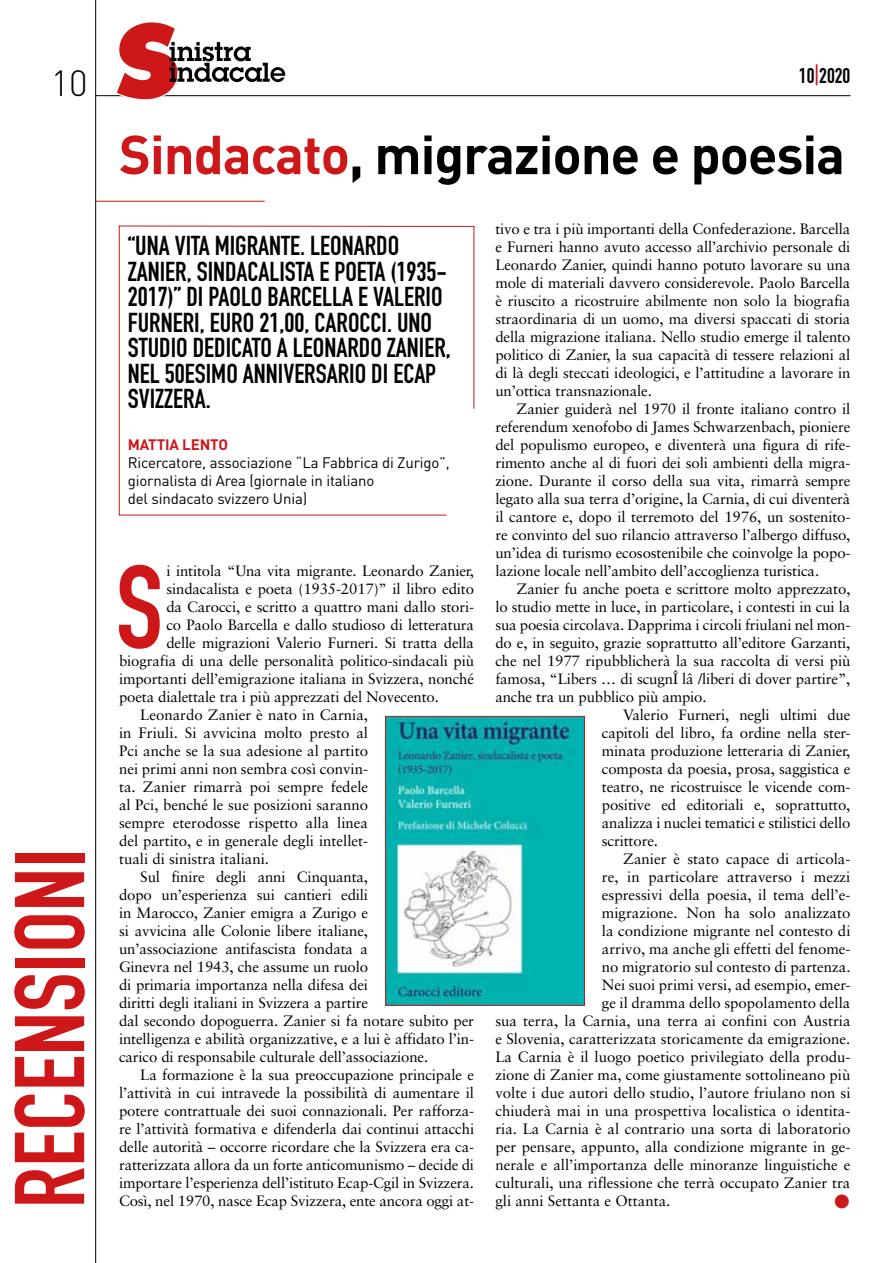
<style>
.page{position:relative;width:893px;height:1263px;background:#fff}
.page>*{position:absolute;margin:0;border:0;box-sizing:border-box;transform-origin:0 0}
.t1{font:116.1px "DIN Engschrift Std";color:#cd1719}
.t2{font:97.35px "DIN Engschrift Std";color:#cd1719}
.t3{font:700 54px "DIN";letter-spacing:-.02em;color:#000}
.t4{font:300 36px "DIN";color:#000}
.t5{font:27px/25.5px "DIN Engschrift Std";color:#000}
.t6{font:21px "DIN Engschrift Std";color:#000}
.t7{font:15px/18px "Sabon";letter-spacing:-.01em;color:#000;text-align:justify}
.t8{font:15px/18px "DIN";letter-spacing:-.01em;color:#000}
.t9{font:700 15px "DIN";letter-spacing:-.01em;color:#cd1719}
.t10{font:15px "Zapf Dingbats IT Cby BT";color:#cd1719}
.s1{color:#cd1719}
</style>
<div class="page">
<hr style="left:95px;top:95px;width:755px;height:1px;background:#000">
<svg style="left:115px;top:22px;width:170px;height:78px"></svg>
<hr style="left:95px;top:0;width:1px;height:1263px;background:#000">
<hr style="left:95px;top:201px;width:170px;height:1px;background:#cd1719">
<svg style="left:119px;top:225px;width:356px;height:291px"></svg>
<img style="left:387px;top:718px;width:196px;height:286px">
<div style="left:385px;top:716px;width:200px;height:290px;border:1px solid #cd1719"></div>
<h3 class="t4" style="left:51px;top:61px;width:39px">10</h3>
<h2 class="t2" style="left:-7px;top:1208px;width:362px;rotate:-90deg">RECENSIONI</h2>
<h3 class="t6" style="left:799px;top:63px;width:53px">10<span class="s1">|</span>2020</h3>
<h3 class="t3" style="left:119px;top:119px;width:727px"><span class="s1">Sindacato</span>, migrazione e poesia</h3>
<h3 class="t5" style="left:128px;top:233px;width:325px">“UNA VITA MIGRANTE. LEONARDO<br>ZANIER, SINDACALISTA E POETA (1935-<br>2017)” DI PAOLO BARCELLA E VALERIO<br>FURNERI, EURO 21,00, CAROCCI. UNO<br>STUDIO DEDICATO A LEONARDO ZANIER,<br>NEL 50ESIMO ANNIVERSARIO DI ECAP<br>SVIZZERA.</h3>
<p class="t9" style="left:128px;top:435px;width:102px">MATTIA LENTO</p>
<p class="t8" style="left:128px;top:453px;width:323px">Ricercatore, associazione “La Fabbrica di Zurigo”, giornalista di Area (giornale in italiano<br>del sindacato svizzero Unia)</p>
<h1 class="t1" style="left:116px;top:539px;width:49px">S</h1>
<p class="t7" style="left:166px;top:562px;width:309px">i intitola “Una vita migrante. Leonardo Zanier,</p>
<p class="t7" style="left:166px;top:580px;width:309px">sindacalista e poeta (1935-2017)” il libro edito</p>
<p class="t7" style="left:166px;top:598px;width:309px">da Carocci, e scritto a quattro mani dallo stori-</p>
<p class="t7" style="left:166px;top:616px;width:309px">co Paolo Barcella e dallo studioso di letteratura</p>
<p class="t7" style="left:166px;top:634px;width:309px">delle migrazioni Valerio Furneri. Si tratta della</p>
<p class="t7" style="left:119px;top:652px;width:357px">biografia di una delle personalità politico-sindacali più</p>
<p class="t7" style="left:119px;top:670px;width:357px">importanti dell’emigrazione italiana in Svizzera, nonché</p>
<p class="t7" style="left:119px;top:688px;width:321px">poeta dialettale tra i più apprezzati del Novecento.</p>
<p class="t7" style="left:140px;top:706px;width:229px">Leonardo Zanier è nato in Carnia,</p>
<p class="t7" style="left:119px;top:724px;width:251px">in Friuli. Si avvicina molto presto al</p>
<p class="t7" style="left:119px;top:742px;width:251px">Pci anche se la sua adesione al partito</p>
<p class="t7" style="left:119px;top:760px;width:251px">nei primi anni non sembra così convin-</p>
<p class="t7" style="left:119px;top:778px;width:251px">ta. Zanier rimarrà poi sempre fedele</p>
<p class="t7" style="left:119px;top:796px;width:251px">al Pci, benché le sue posizioni saranno</p>
<p class="t7" style="left:119px;top:814px;width:251px">sempre eterodosse rispetto alla linea</p>
<p class="t7" style="left:119px;top:832px;width:251px">del partito, e in generale degli intellet-</p>
<p class="t7" style="left:119px;top:850px;width:152px">tuali di sinistra italiani.</p>
<p class="t7" style="left:140px;top:868px;width:229px">Sul finire degli anni Cinquanta,</p>
<p class="t7" style="left:119px;top:886px;width:251px">dopo un’esperienza sui cantieri edili</p>
<p class="t7" style="left:119px;top:904px;width:251px">in Marocco, Zanier emigra a Zurigo e</p>
<p class="t7" style="left:119px;top:922px;width:251px">si avvicina alle Colonie libere italiane,</p>
<p class="t7" style="left:119px;top:940px;width:251px">un’associazione antifascista fondata a</p>
<p class="t7" style="left:119px;top:958px;width:251px">Ginevra nel 1943, che assume un ruolo</p>
<p class="t7" style="left:119px;top:976px;width:251px">di primaria importanza nella difesa dei</p>
<p class="t7" style="left:119px;top:994px;width:251px">diritti degli italiani in Svizzera a partire</p>
<p class="t7" style="left:119px;top:1012px;width:357px">dal secondo dopoguerra. Zanier si fa notare subito per</p>
<p class="t7" style="left:119px;top:1030px;width:357px">intelligenza e abilità organizzative, e a lui è affidato l’in-</p>
<p class="t7" style="left:119px;top:1048px;width:311px">carico di responsabile culturale dell’associazione.</p>
<p class="t7" style="left:140px;top:1066px;width:335px">La formazione è la sua preoccupazione principale e</p>
<p class="t7" style="left:119px;top:1084px;width:356px">l’attività in cui intravede la possibilità di aumentare il</p>
<p class="t7" style="left:119px;top:1102px;width:357px">potere contrattuale dei suoi connazionali. Per rafforza-</p>
<p class="t7" style="left:119px;top:1120px;width:357px">re l’attività formativa e difenderla dai continui attacchi</p>
<p class="t7" style="left:119px;top:1138px;width:357px">delle autorità – occorre ricordare che la Svizzera era ca-</p>
<p class="t7" style="left:119px;top:1156px;width:357px">ratterizzata allora da un forte anticomunismo – decide di</p>
<p class="t7" style="left:119px;top:1174px;width:357px">importare l’esperienza dell’istituto Ecap-Cgil in Svizzera.</p>
<p class="t7" style="left:119px;top:1192px;width:357px">Così, nel 1970, nasce Ecap Svizzera, ente ancora oggi at-</p>
<p class="t7" style="left:495px;top:220px;width:357px">tivo e tra i più importanti della Confederazione. Barcella e Furneri hanno avuto accesso all’archivio personale di Leonardo Zanier, quindi hanno potuto lavorare su una mole di materiali davvero considerevole. Paolo Barcella è riuscito a ricostruire abilmente non solo la biografia straordinaria di un uomo, ma diversi spaccati di storia della migrazione italiana. Nello studio emerge il talento politico di Zanier, la sua capacità di tessere relazioni al di là degli steccati ideologici, e l’attitudine a lavorare in un’ottica transnazionale.</p>
<p class="t7" style="left:495px;top:400px;width:357px;text-indent:21px">Zanier guiderà nel 1970 il fronte italiano contro il referendum xenofobo di James Schwarzenbach, pioniere del populismo europeo, e diventerà una figura di rife&shy;rimento anche al di fuori dei soli ambienti della migra&shy;zione. Durante il corso della sua vita, rimarrà sempre legato alla sua terra d’origine, la Carnia, di cui diventerà il cantore e, dopo il terremoto del 1976, un sostenito&shy;re convinto del suo rilancio attraverso l’albergo diffuso, un’idea di turismo ecosostenibile che coinvolge la popo&shy;lazione locale nell’ambito dell’accoglienza turistica.</p>
<p class="t7" style="left:517px;top:580px;width:335px">Zanier fu anche poeta e scrittore molto apprezzato,</p>
<p class="t7" style="left:495px;top:598px;width:357px">lo studio mette in luce, in particolare, i contesti in cui la</p>
<p class="t7" style="left:495px;top:616px;width:357px">sua poesia circolava. Dapprima i circoli friulani nel mon-</p>
<p class="t7" style="left:495px;top:634px;width:357px">do e, in seguito, grazie soprattutto all’editore Garzanti,</p>
<p class="t7" style="left:495px;top:652px;width:357px">che nel 1977 ripubblicherà la sua raccolta di versi più</p>
<p class="t7" style="left:495px;top:670px;width:357px">famosa, “Libers … di scugnÎ lâ /liberi di dover partire”,</p>
<p class="t7" style="left:495px;top:688px;width:213px">anche tra un pubblico più ampio.</p>
<p class="t7" style="left:623px;top:706px;width:229px">Valerio Furneri, negli ultimi due</p>
<p class="t7" style="left:602px;top:724px;width:250px">capitoli del libro, fa ordine nella ster-</p>
<p class="t7" style="left:602px;top:742px;width:250px">minata produzione letteraria di Zanier,</p>
<p class="t7" style="left:602px;top:760px;width:250px">composta da poesia, prosa, saggistica e</p>
<p class="t7" style="left:602px;top:778px;width:250px">teatro, ne ricostruisce le vicende com-</p>
<p class="t7" style="left:602px;top:796px;width:250px">positive ed editoriali e, soprattutto,</p>
<p class="t7" style="left:602px;top:814px;width:250px">analizza i nuclei tematici e stilistici dello</p>
<p class="t7" style="left:602px;top:832px;width:58px">scrittore.</p>
<p class="t7" style="left:623px;top:850px;width:229px">Zanier è stato capace di articola-</p>
<p class="t7" style="left:602px;top:868px;width:250px">re, in particolare attraverso i mezzi</p>
<p class="t7" style="left:602px;top:886px;width:250px">espressivi della poesia, il tema dell’e-</p>
<p class="t7" style="left:602px;top:904px;width:250px">migrazione. Non ha solo analizzato</p>
<p class="t7" style="left:602px;top:922px;width:250px">la condizione migrante nel contesto di</p>
<p class="t7" style="left:602px;top:940px;width:250px">arrivo, ma anche gli effetti del fenome-</p>
<p class="t7" style="left:602px;top:958px;width:250px">no migratorio sul contesto di partenza.</p>
<p class="t7" style="left:602px;top:976px;width:250px">Nei suoi primi versi, ad esempio, emer-</p>
<p class="t7" style="left:602px;top:994px;width:250px">ge il dramma dello spopolamento della</p>
<p class="t7" style="left:495px;top:1012px;width:357px">sua terra, la Carnia, una terra ai confini con Austria</p>
<p class="t7" style="left:495px;top:1030px;width:357px">e Slovenia, caratterizzata storicamente da emigrazione.</p>
<p class="t7" style="left:495px;top:1048px;width:357px">La Carnia è il luogo poetico privilegiato della produ-</p>
<p class="t7" style="left:495px;top:1066px;width:357px">zione di Zanier ma, come giustamente sottolineano più</p>
<p class="t7" style="left:495px;top:1084px;width:357px">volte i due autori dello studio, l’autore friulano non si</p>
<p class="t7" style="left:495px;top:1102px;width:357px">chiuderà mai in una prospettiva localistica o identita-</p>
<p class="t7" style="left:495px;top:1120px;width:356px">ria. La Carnia è al contrario una sorta di laboratorio</p>
<p class="t7" style="left:495px;top:1138px;width:357px">per pensare, appunto, alla condizione migrante in ge-</p>
<p class="t7" style="left:495px;top:1156px;width:357px">nerale e all’importanza delle minoranze linguistiche e</p>
<p class="t7" style="left:495px;top:1174px;width:357px">culturali, una riflessione che terrà occupato Zanier tra</p>
<p class="t7" style="left:495px;top:1192px;width:177px">gli anni Settanta e Ottanta.</p>
<p class="t10" style="left:834px;top:1194px;width:16px">●</p>
</div>
